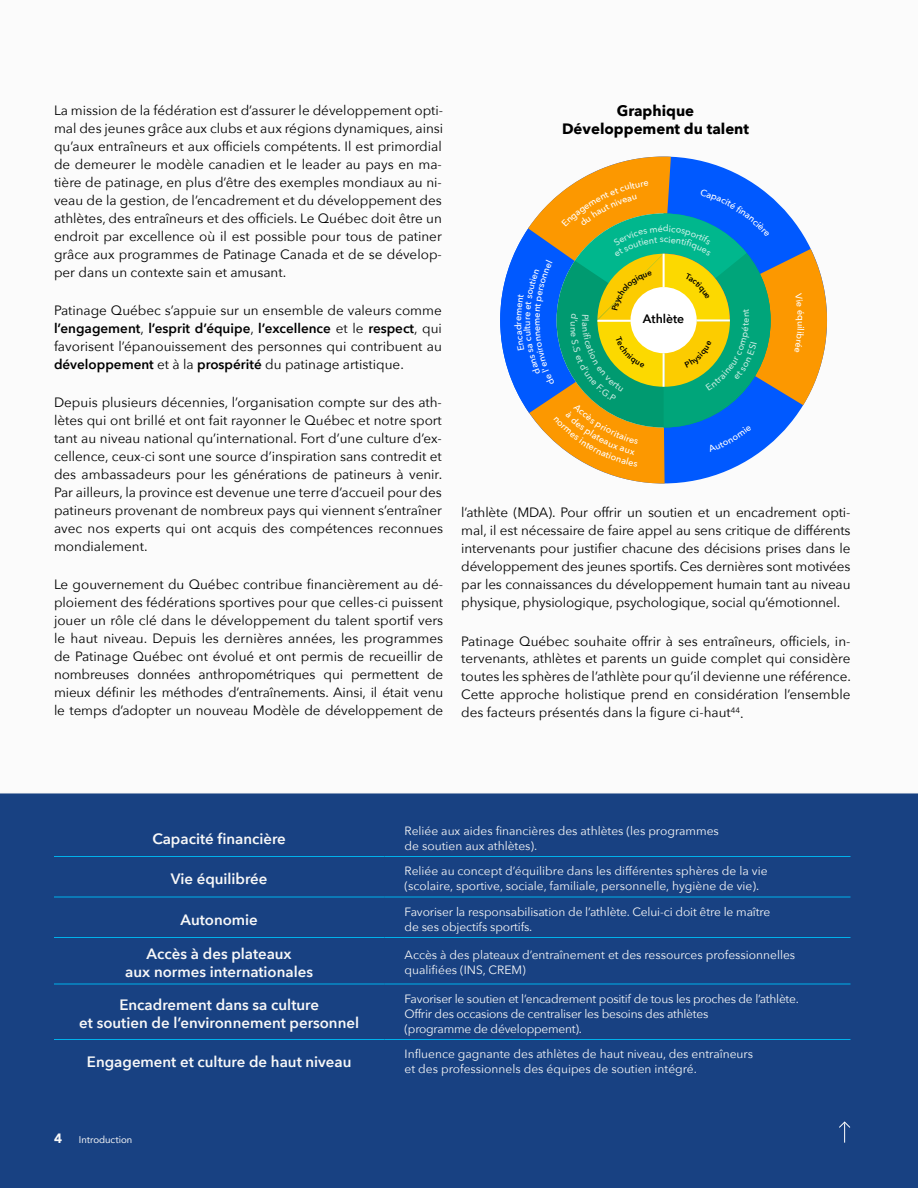
<style>
.page{position:relative;width:918px;height:1188px;background:#fbfbfb}
.page>*{position:absolute;margin:0;border:0;box-sizing:border-box;transform-origin:0 0}
.t1{font:600 15px/18px "Avenir Next";color:#f8f8f8;text-align:center}
.t2{font:700 15px/18px "Avenir Next";color:#000;text-align:center}
.t3{font:13.5px/18px "Avenir Next";color:#000;text-align:justify}
.t4{font:600 12.3px "Avenir Next";color:#000}
.t5{font:12px/15px "Avenir Next";color:#f8f8f8}
.t6{font:12px/15px "Avenir Next";letter-spacing:-.02em;color:#f8f8f8}
.t7{font:9.75px "Avenir";color:#f8f8f8}
.t8{font:500 9.15px "Avenir Next";color:#fff}
.s1{font-weight:600}
.s2{font-weight:900;font-size:13.5px}
</style>
<div class="page">
<div style="left:0;top:793px;width:918px;height:395px;background:#184182"></div>
<svg style="left:838px;top:1121px;width:13px;height:22px"></svg>
<hr style="left:54px;top:856px;width:330px;height:1px;background:#00b1eb">
<hr style="left:384px;top:856px;width:466px;height:1px;background:#00b1eb">
<hr style="left:54px;top:897px;width:330px;height:1px;background:#00b1eb">
<hr style="left:384px;top:897px;width:466px;height:1px;background:#00b1eb">
<hr style="left:54px;top:937px;width:330px;height:1px;background:#00b1eb">
<hr style="left:384px;top:937px;width:466px;height:1px;background:#00b1eb">
<hr style="left:54px;top:984px;width:330px;height:1px;background:#00b1eb">
<hr style="left:384px;top:984px;width:466px;height:1px;background:#00b1eb">
<hr style="left:54px;top:1039px;width:330px;height:1px;background:#00b1eb">
<hr style="left:384px;top:1039px;width:466px;height:1px;background:#00b1eb">
<svg style="left:500px;top:156px;width:327px;height:328px"></svg>
<p class="t3" style="left:54px;top:100px;width:391px">La mission de la fédération est d’assurer le développement opti&shy;mal des jeunes grâce aux clubs et aux régions dynamiques, ainsi qu’aux entraîneurs et aux officiels compétents. Il est primordial de demeurer le modèle canadien et le leader au pays en ma&shy;tière de patinage, en plus d’être des exemples mondiaux au ni&shy;veau de la gestion, de l’encadrement et du développement des athlètes, des entraîneurs et des officiels. Le Québec doit être un endroit par excellence où il est possible pour tous de patiner grâce aux programmes de Patinage Canada et de se dévelop&shy;per dans un contexte sain et amusant.</p>
<p class="t3" style="left:54px;top:301px;width:389px">Patinage Québec s’appuie sur un ensemble de valeurs comme <span class="s1">l’engagement</span>, <span class="s1">l’esprit d’équipe</span>, <span class="s1">l’excellence</span> et le <span class="s1">respect</span>, qui favorisent l’épanouissement des personnes qui contribuent au <span class="s1">développement</span> et à la <span class="s1">prospérité</span> du patinage artistique.</p>
<p class="t3" style="left:54px;top:393px;width:391px">Depuis plusieurs décennies, l’organisation compte sur des ath&shy;lètes qui ont brillé et ont fait rayonner le Québec et notre sport tant au niveau national qu’international. Fort d’une culture d’ex&shy;cellence, ceux-ci sont une source d’inspiration sans contredit et des ambassadeurs pour les générations de patineurs à venir.<br>Par ailleurs, la province est devenue une terre d’accueil pour des patineurs provenant de nombreux pays qui viennent s’entraîner avec nos experts qui ont acquis des compétences reconnues mondialement.</p>
<p class="t3" style="left:54px;top:575px;width:391px">Le gouvernement du Québec contribue financièrement au dé&shy;ploiement des fédérations sportives pour que celles-ci puissent jouer un rôle clé dans le développement du talent sportif vers le haut niveau. Depuis les dernières années, les programmes de Patinage Québec ont évolué et ont permis de recueillir de nombreuses données anthropométriques qui permettent de mieux définir les méthodes d’entraînements. Ainsi, il était venu le temps d’adopter un nouveau Modèle de développement de</p>
<p class="t2" style="left:562px;top:102px;width:189px">Graphique<br>Développement du talent</p>
<p class="t8" style="left:529px;top:326px;width:10px;rotate:-90deg">m</p>
<p class="t8" style="left:593px;top:319px;width:4px;rotate:90deg">l</p>
<p class="t4" style="left:643px;top:308px;width:43px">Athlète</p>
<p class="t3" style="left:461px;top:503px;width:391px">l’athlète (MDA). Pour offrir un soutien et un encadrement opti&shy;mal, il est nécessaire de faire appel au sens critique de différents intervenants pour justifier chacune des décisions prises dans le développement des jeunes sportifs. Ces dernières sont motivées par les connaissances du développement humain tant au niveau physique, physiologique, psychologique, social qu’émotionnel.</p>
<p class="t3" style="left:461px;top:631px;width:391px">Patinage Québec souhaite offrir à ses entraîneurs, officiels, in&shy;tervenants, athlètes et parents un guide complet qui considère toutes les sphères de l’athlète pour qu’il devienne une référence.<br>Cette approche holistique prend en considération l’ensemble des facteurs présentés dans la figure ci-haut<sup>44</sup>.</p>
<p class="t1" style="left:153px;top:829px;width:135px">Capacité financière</p>
<p class="t5" style="left:405px;top:823px;width:316px">Reliée aux aides financières des athlètes (les programmes de soutien aux athlètes).</p>
<p class="t1" style="left:171px;top:870px;width:98px">Vie équilibrée</p>
<p class="t5" style="left:405px;top:863px;width:364px">Reliée au concept d’équilibre dans les différentes sphères de la vie (scolaire, sportive, sociale, familiale, personnelle, hygiène de vie).</p>
<p class="t1" style="left:180px;top:910px;width:79px">Autonomie</p>
<p class="t5" style="left:405px;top:904px;width:367px">Favoriser la responsabilisation de l’athlète. Celui-ci doit être le maître de ses objectifs sportifs.</p>
<p class="t1" style="left:125px;top:945px;width:189px">Accès à des plateaux<br>aux normes internationales</p>
<p class="t5" style="left:405px;top:947px;width:392px">Accès à des plateaux d’entraînement et des ressources professionnelles qualifiées (INS, CREM)</p>
<p class="t1" style="left:79px;top:996px;width:281px">Encadrement dans sa culture<br>et soutien de l’environnement personnel</p>
<p class="t6" style="left:405px;top:991px;width:396px">Favoriser le soutien et l’encadrement positif de tous les proches de l’athlète.<br>Offrir des occasions de centraliser les besoins des athlètes<br>(programme de développement).</p>
<p class="t1" style="left:87px;top:1053px;width:266px">Engagement et culture de haut niveau</p>
<p class="t5" style="left:405px;top:1046px;width:350px">Influence gagnante des athlètes de haut niveau, des entraîneurs et des professionnels des équipes de soutien intégré.</p>
<p class="t7" style="left:54px;top:1131px;width:80px"><span class="s2">4</span> Introduction</p>
</div>
